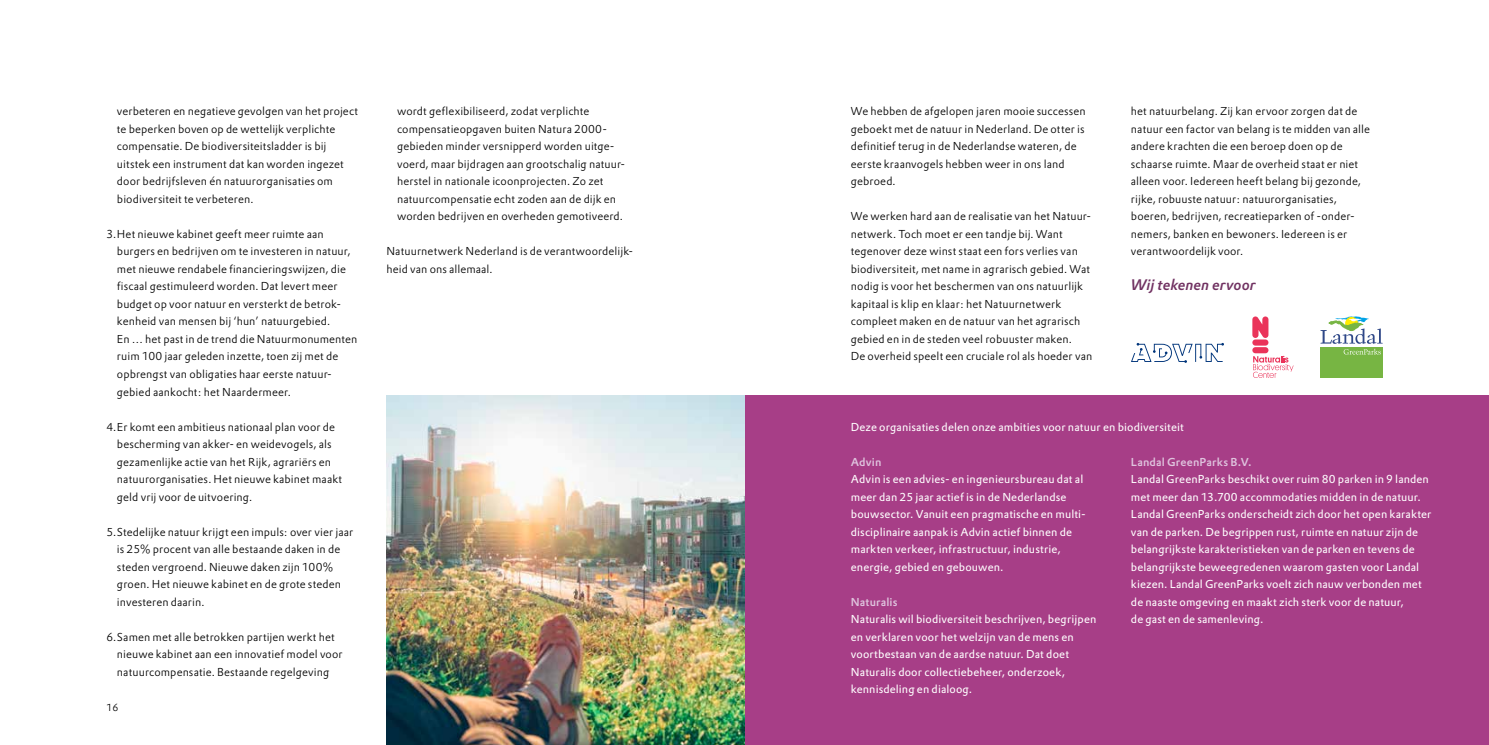
<style>
.page{position:relative;width:1489px;height:745px;background:#fff}
.page>*{position:absolute;margin:0;border:0;box-sizing:border-box;transform-origin:0 0}
.t1{font:italic 500 15px "DTL Prokyon TOT";color:#713262}
.t2{font:300 11.25px/17.5px "DTL Prokyon TOT";letter-spacing:.01em;color:#000}
.t3{font:11.25px/17.5px "DTL Prokyon TOT";letter-spacing:.01em;color:#fff}
.t4{font:500 11.25px "DTL Prokyon TOT";letter-spacing:.01em;color:#dfc4de}
.t5{font:300 10px "DTL Prokyon TOT";color:#000}
</style>
<div class="page">
<div style="left:744px;top:395px;width:744px;height:349px;background:#a73e87"></div>
<img style="left:386px;top:395px;width:358px;height:349px">
<svg style="left:1131px;top:343px;width:92px;height:19px"></svg>
<div style="left:1320px;top:347px;width:62px;height:31px;background:#77b543"></div>
<svg style="left:1320px;top:316px;width:62px;height:38px"></svg>
<div style="left:1252px;top:347px;width:16px;height:6px;background:#ea345a;border-radius:3px"></div>
<div style="left:1252px;top:339px;width:16px;height:6px;background:#ea345a;border-radius:3px"></div>
<svg style="left:1252px;top:316px;width:16px;height:22px"></svg>
<svg style="left:1253px;top:355px;width:40px;height:23px"></svg>
<p class="t2" style="left:117px;top:102px;width:242px">verbeteren en negatieve gevolgen van het project te beperken boven op de wettelijk verplichte compensatie. De biodiversiteitsladder is bij uitstek een instrument dat kan worden ingezet door bedrijfsleven én natuurorganisaties om biodiversiteit te verbeteren.</p>
<p class="t2" style="left:117px;top:225px;width:242px;text-indent:-11px">3.Het nieuwe kabinet geeft meer ruimte aan burgers en bedrijven om te investeren in natuur, met nieuwe rendabele financieringswijzen, die fiscaal gestimuleerd worden. Dat levert meer budget op voor natuur en versterkt de betrok&shy;kenheid van mensen bij ‘hun’ natuurgebied.<br>En … het past in de trend die Natuurmonumenten ruim 100 jaar geleden inzette, toen zij met de opbrengst van obligaties haar eerste natuur&shy;gebied aankocht: het Naardermeer.</p>
<p class="t2" style="left:117px;top:417px;width:227px;text-indent:-11px">4.Er komt een ambitieus nationaal plan voor de bescherming van akker- en weidevogels, als gezamenlijke actie van het Rijk, agrariërs en natuurorganisaties. Het nieuwe kabinet maakt geld vrij voor de uitvoering.</p>
<p class="t2" style="left:117px;top:522px;width:238px;text-indent:-11px">5.Stedelijke natuur krijgt een impuls: over vier jaar is 25% procent van alle bestaande daken in de steden vergroend. Nieuwe daken zijn 100% groen. Het nieuwe kabinet en de grote steden investeren daarin.</p>
<p class="t2" style="left:117px;top:627px;width:227px;text-indent:-11px">6.Samen met alle betrokken partijen werkt het nieuwe kabinet aan een innovatief model voor natuurcompensatie. Bestaande regelgeving</p>
<p class="t5" style="left:106px;top:700px;width:14px">16</p>
<p class="t2" style="left:397px;top:102px;width:230px">wordt geflexibiliseerd, zodat verplichte compensatieopgaven buiten Natura 2000- gebieden minder versnipperd worden uitge&shy;voerd, maar bijdragen aan grootschalig natuur&shy;herstel in nationale icoonprojecten. Zo zet natuurcompensatie echt zoden aan de dijk en worden bedrijven en overheden gemotiveerd.</p>
<p class="t2" style="left:386px;top:242px;width:248px">Natuurnetwerk Nederland is de verantwoordelijk&shy;heid van ons allemaal.</p>
<p class="t2" style="left:850px;top:102px;width:236px">We hebben de afgelopen jaren mooie successen geboekt met de natuur in Nederland. De otter is definitief terug in de Nederlandse wateren, de eerste kraanvogels hebben weer in ons land gebroed.</p>
<p class="t2" style="left:850px;top:207px;width:243px">We werken hard aan de realisatie van het Natuur&shy;netwerk. Toch moet er een tandje bij. Want tegenover deze winst staat een fors verlies van biodiversiteit, met name in agrarisch gebied. Wat nodig is voor het beschermen van ons natuurlijk kapitaal is klip en klaar: het Natuurnetwerk compleet maken en de natuur van het agrarisch gebied en in de steden veel robuuster maken.<br>De overheid speelt een cruciale rol als hoeder van</p>
<p class="t2" style="left:1130px;top:102px;width:240px">het natuurbelang. Zij kan ervoor zorgen dat de natuur een factor van belang is te midden van alle andere krachten die een beroep doen op de schaarse ruimte. Maar de overheid staat er niet alleen voor. Iedereen heeft belang bij gezonde, rijke, robuuste natuur: natuurorganisaties, boeren, bedrijven, recreatieparken of -onder&shy;nemers, banken en bewoners. Iedereen is er verantwoordelijk voor.</p>
<h1 class="t1" style="left:1130px;top:275px;width:126px">Wij tekenen ervoor</h1>
<p class="t3" style="left:850px;top:417px;width:334px">Deze organisaties delen onze ambities voor natuur en biodiversiteit</p>
<p class="t4" style="left:850px;top:454px;width:32px">Advin</p>
<p class="t3" style="left:850px;top:470px;width:235px">Advin is een advies- en ingenieursbureau dat al meer dan 25 jaar actief is in de Nederlandse bouwsector. Vanuit een pragmatische en multi&shy;disciplinaire aanpak is Advin actief binnen de markten verkeer, infrastructuur, industrie, energie, gebied en gebouwen.</p>
<p class="t4" style="left:850px;top:594px;width:48px">Naturalis</p>
<p class="t3" style="left:850px;top:610px;width:247px">Naturalis wil biodiversiteit beschrijven, begrijpen en verklaren voor het welzijn van de mens en voortbestaan van de aardse natuur. Dat doet Naturalis door collectiebeheer, onderzoek, kennisdeling en dialoog.</p>
<p class="t4" style="left:1130px;top:454px;width:122px">Landal GreenParks B.V.</p>
<p class="t3" style="left:1130px;top:470px;width:302px">Landal GreenParks beschikt over ruim 80 parken in 9 landen met meer dan 13.700 accommodaties midden in de natuur.<br>Landal GreenParks onderscheidt zich door het open karakter van de parken. De begrippen rust, ruimte en natuur zijn de belangrijkste karakteristieken van de parken en tevens de belangrijkste beweegredenen waarom gasten voor Landal kiezen. Landal GreenParks voelt zich nauw verbonden met de naaste omgeving en maakt zich sterk voor de natuur,<br>de gast en de samenleving.</p>
</div>
